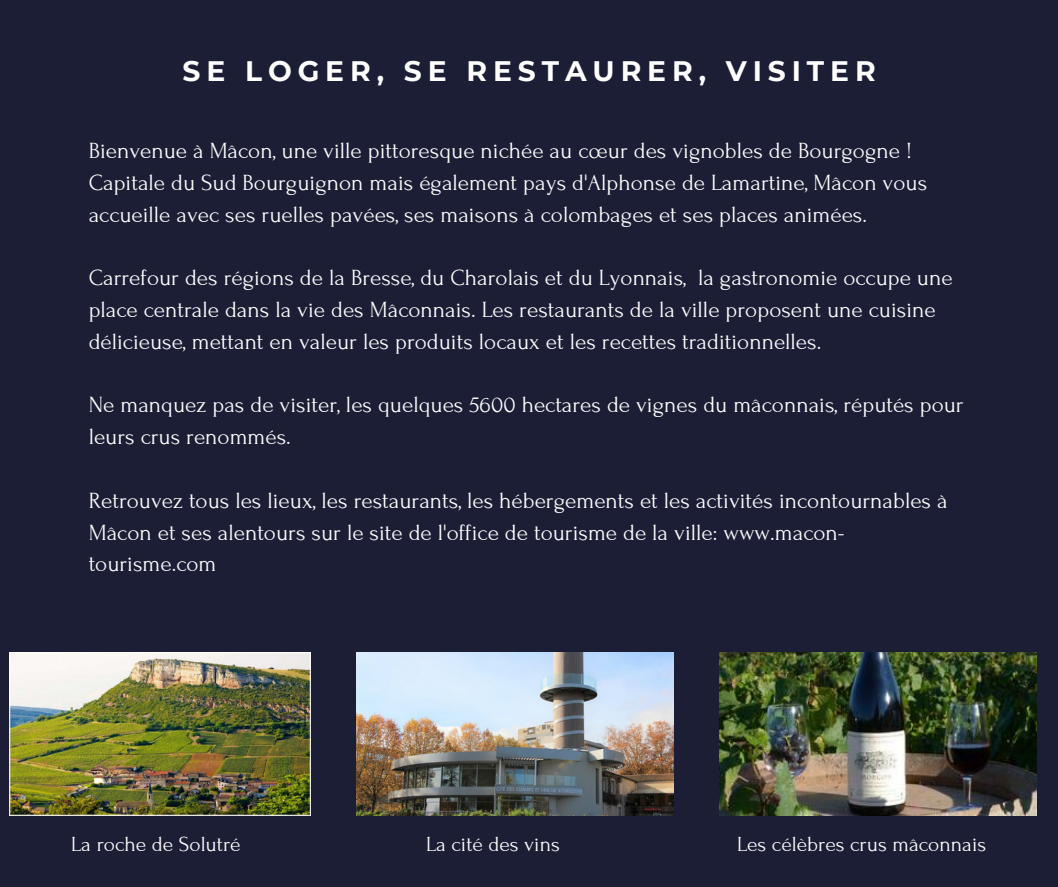
<style>
.page{position:relative;width:1058px;height:887px;background:#fff}
.page>*{position:absolute;margin:0;border:0;box-sizing:border-box;transform-origin:0 0}
.t1{font:700 28.2px "Montserrat";letter-spacing:.21em;color:#fff}
.t2{font:23.1px/31.8px "Forum";color:#fff}
.t3{font:21.45px "Forum";color:#fff}
</style>
<div class="page">
<div style="left:0;top:0;width:1058px;height:886px;background:#1b1e35"></div>
<img style="left:9px;top:652px;width:302px;height:163px">
<img style="left:356px;top:652px;width:318px;height:163px">
<img style="left:719px;top:652px;width:317px;height:163px">
<p class="t1" style="left:182px;top:54px;width:694px">SE LOGER, SE RESTAURER, VISITER</p>
<p class="t2" style="left:89px;top:135px;width:824px">Bienvenue à Mâcon, une ville pittoresque nichée au cœur des vignobles de Bourgogne !</p>
<p class="t2" style="left:89px;top:167px;width:840px">Capitale du Sud Bourguignon mais également pays d'Alphonse de Lamartine, Mâcon vous accueille avec ses ruelles pavées, ses maisons à colombages et ses places animées.</p>
<p class="t2" style="left:89px;top:262px;width:865px">Carrefour des régions de la Bresse, du Charolais et du Lyonnais, la gastronomie occupe une place centrale dans la vie des Mâconnais. Les restaurants de la ville proposent une cuisine délicieuse, mettant en valeur les produits locaux et les recettes traditionnelles.</p>
<p class="t2" style="left:89px;top:389px;width:876px">Ne manquez pas de visiter, les quelques 5600 hectares de vignes du mâconnais, réputés pour leurs crus renommés.</p>
<p class="t2" style="left:89px;top:485px;width:860px">Retrouvez tous les lieux, les restaurants, les hébergements et les activités incontournables à<br>Mâcon et ses alentours sur le site de l'office de tourisme de la ville: www.macon&shy;tourisme.com</p>
<p class="t3" style="left:71px;top:832px;width:171px">La roche de Solutré</p>
<p class="t3" style="left:426px;top:832px;width:135px">La cité des vins</p>
<p class="t3" style="left:737px;top:832px;width:251px">Les célèbres crus mâconnais</p>
</div>
